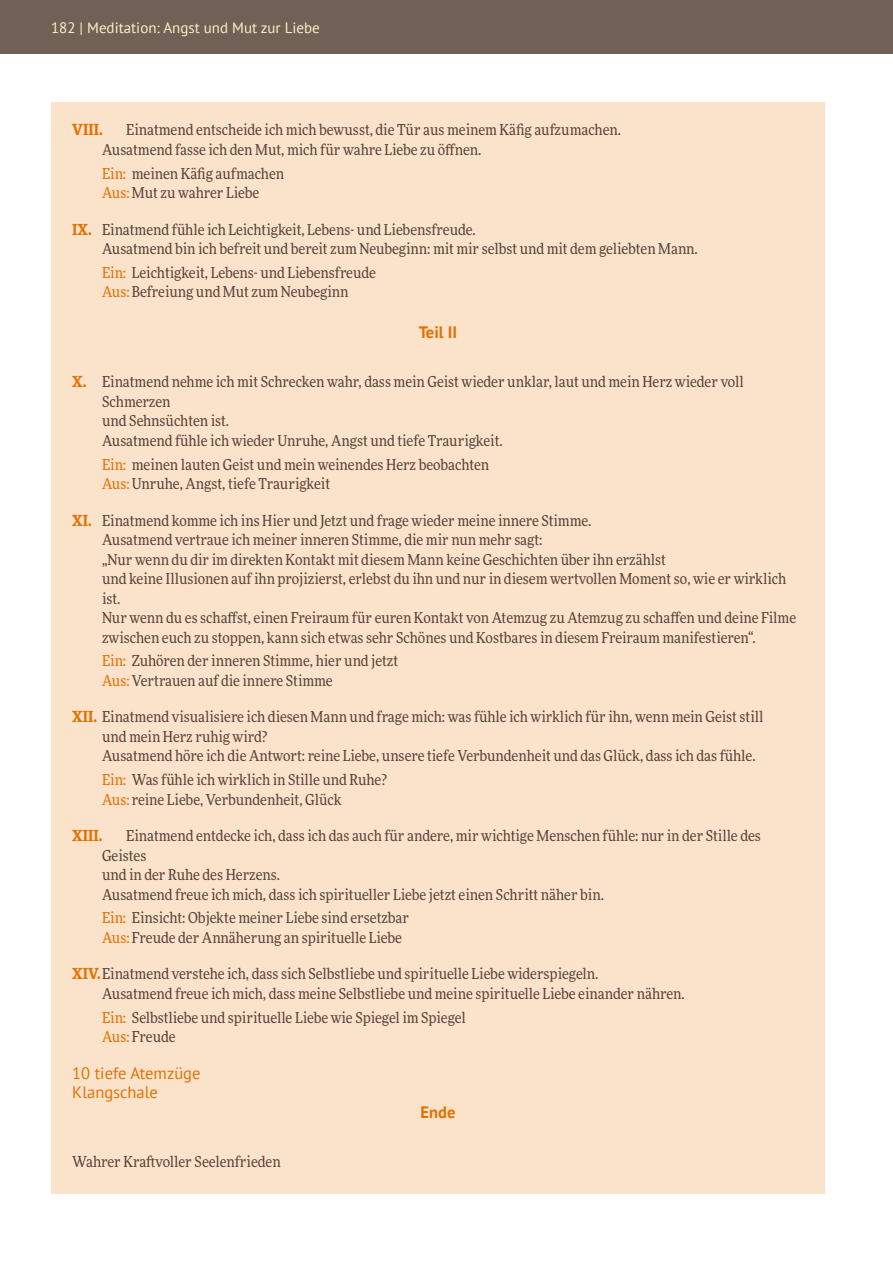
<style>
.page{position:relative;width:893px;height:1263px;background:#fff}
.page>*{position:absolute;margin:0;border:0;box-sizing:border-box;transform-origin:0 0}
._03_ZÜ_mg{font:16.5px/19.5px "PT Sans";color:#e37100}
._03_Zü_hf{font:700 16.5px "PT Sans";color:#e37100}
.Meditation{font:15px/19.5px "More Pro";color:#56443a;scale:.9 1}
.Meditation-Ein-aus{font:15px/19.5px "More Pro";color:#56443a;scale:.9 1}
.t1{font:15px "PT Sans";color:#ffeec8}
._00_GT{font:15px "More Pro";color:#56443a;scale:.9 1}
.Meditation-2{font:700 15px "More Pro";color:#e37100;scale:.9 1}
.s1{color:#e37100}
.s2{font-weight:700;color:#e37100}
</style>
<div class="page">
<div style="left:0;top:0;width:893px;height:54px;background:#716055"></div>
<div style="left:51px;top:102px;width:774px;height:1091px;background:#fbe2cb"></div>
<p class="t1" style="left:51px;top:18px;width:270px">182 | Meditation: Angst und Mut zur Liebe</p>
<p class="Meditation-2" style="left:72px;top:118px;width:35px">VIII.</p>
<p class="Meditation" style="left:102px;top:119px;width:578px;text-indent:24px">Einatmend entscheide ich mich bewusst, die Tür aus meinem Käfig aufzumachen.<br>Ausatmend fasse ich den Mut, mich für wahre Liebe zu öffnen.</p>
<p class="Meditation-Ein-aus" style="left:102px;top:163px;width:204px"><span class="s1">Ein:</span> meinen Käfig aufmachen<br><span class="s1">Aus:</span> Mut zu wahrer Liebe</p>
<p class="Meditation" style="left:102px;top:219px;width:663px;text-indent:-30px"><span class="s2">IX.</span> Einatmend fühle ich Leichtigkeit, Lebens- und Liebensfreude.<br>Ausatmend bin ich befreit und bereit zum Neubeginn: mit mir selbst und mit dem geliebten Mann.</p>
<p class="Meditation-Ein-aus" style="left:102px;top:262px;width:306px"><span class="s1">Ein:</span> Leichtigkeit, Lebens- und Liebensfreude<br><span class="s1">Aus:</span> Befreiung und Mut zum Neubeginn</p>
<p class="_03_Zü_hf" style="left:419px;top:321px;width:40px">Teil II</p>
<p class="Meditation" style="left:102px;top:371px;width:714px;text-indent:-30px"><span class="s2">X.</span> Einatmend nehme ich mit Schrecken wahr, dass mein Geist wieder unklar, laut und mein Herz wieder voll Schmerzen<br>und Sehnsüchten ist.<br>Ausatmend fühle ich wieder Unruhe, Angst und tiefe Traurigkeit.</p>
<p class="Meditation-Ein-aus" style="left:102px;top:454px;width:432px"><span class="s1">Ein:</span> meinen lauten Geist und mein weinendes Herz beobachten<br><span class="s1">Aus:</span> Unruhe, Angst, tiefe Traurigkeit</p>
<p class="Meditation" style="left:102px;top:510px;width:773px;text-indent:-30px"><span class="s2">XI.</span> Einatmend komme ich ins Hier und Jetzt und frage wieder meine innere Stimme.<br>Ausatmend vertraue ich meiner inneren Stimme, die mir nun mehr sagt:<br>„Nur wenn du dir im direkten Kontakt mit diesem Mann keine Geschichten über ihn erzählst<br>und keine Illusionen auf ihn projizierst, erlebst du ihn und nur in diesem wertvollen Moment so, wie er wirklich ist.<br>Nur wenn du es schaffst, einen Freiraum für euren Kontakt von Atemzug zu Atemzug zu schaffen und deine Filme zwischen euch zu stoppen, kann sich etwas sehr Schönes und Kostbares in diesem Freiraum manifestieren“.</p>
<p class="Meditation-Ein-aus" style="left:102px;top:650px;width:331px"><span class="s1">Ein:</span> Zuhören der inneren Stimme, hier und jetzt<br><span class="s1">Aus:</span> Vertrauen auf die innere Stimme</p>
<p class="Meditation" style="left:102px;top:707px;width:736px;text-indent:-30px"><span class="s2">XII.</span> Einatmend visualisiere ich diesen Mann und frage mich: was fühle ich wirklich für ihn, wenn mein Geist still und mein Herz ruhig wird?<br>Ausatmend höre ich die Antwort: reine Liebe, unsere tiefe Verbundenheit und das Glück, dass ich das fühle.</p>
<p class="Meditation-Ein-aus" style="left:102px;top:769px;width:318px"><span class="s1">Ein:</span> Was fühle ich wirklich in Stille und Ruhe?<br><span class="s1">Aus:</span> reine Liebe, Verbundenheit, Glück</p>
<p class="Meditation-2" style="left:72px;top:824px;width:35px">XIII.</p>
<p class="Meditation" style="left:102px;top:825px;width:733px;text-indent:24px">Einatmend entdecke ich, dass ich das auch für andere, mir wichtige Menschen fühle: nur in der Stille des Geistes<br>und in der Ruhe des Herzens.<br>Ausatmend freue ich mich, dass ich spiritueller Liebe jetzt einen Schritt näher bin.</p>
<p class="Meditation-Ein-aus" style="left:102px;top:908px;width:343px"><span class="s1">Ein:</span> Einsicht: Objekte meiner Liebe sind ersetzbar<br><span class="s1">Aus:</span> Freude der Annäherung an spirituelle Liebe</p>
<p class="Meditation" style="left:102px;top:964px;width:649px;text-indent:-30px"><span class="s2">XIV.</span>Einatmend verstehe ich, dass sich Selbstliebe und spirituelle Liebe widerspiegeln.<br>Ausatmend freue ich mich, dass meine Selbstliebe und meine spirituelle Liebe einander nähren.</p>
<p class="Meditation-Ein-aus" style="left:102px;top:1007px;width:406px"><span class="s1">Ein:</span> Selbstliebe und spirituelle Liebe wie Spiegel im Spiegel<br><span class="s1">Aus:</span> Freude</p>
<p class="_03_ZÜ_mg" style="left:72px;top:1063px;width:130px">10 tiefe Atemzüge<br>Klangschale</p>
<p class="_03_Zü_hf" style="left:421px;top:1101px;width:36px">Ende</p>
<p class="_00_GT" style="left:72px;top:1151px;width:233px">Wahrer Kraftvoller Seelenfrieden</p>
</div>
